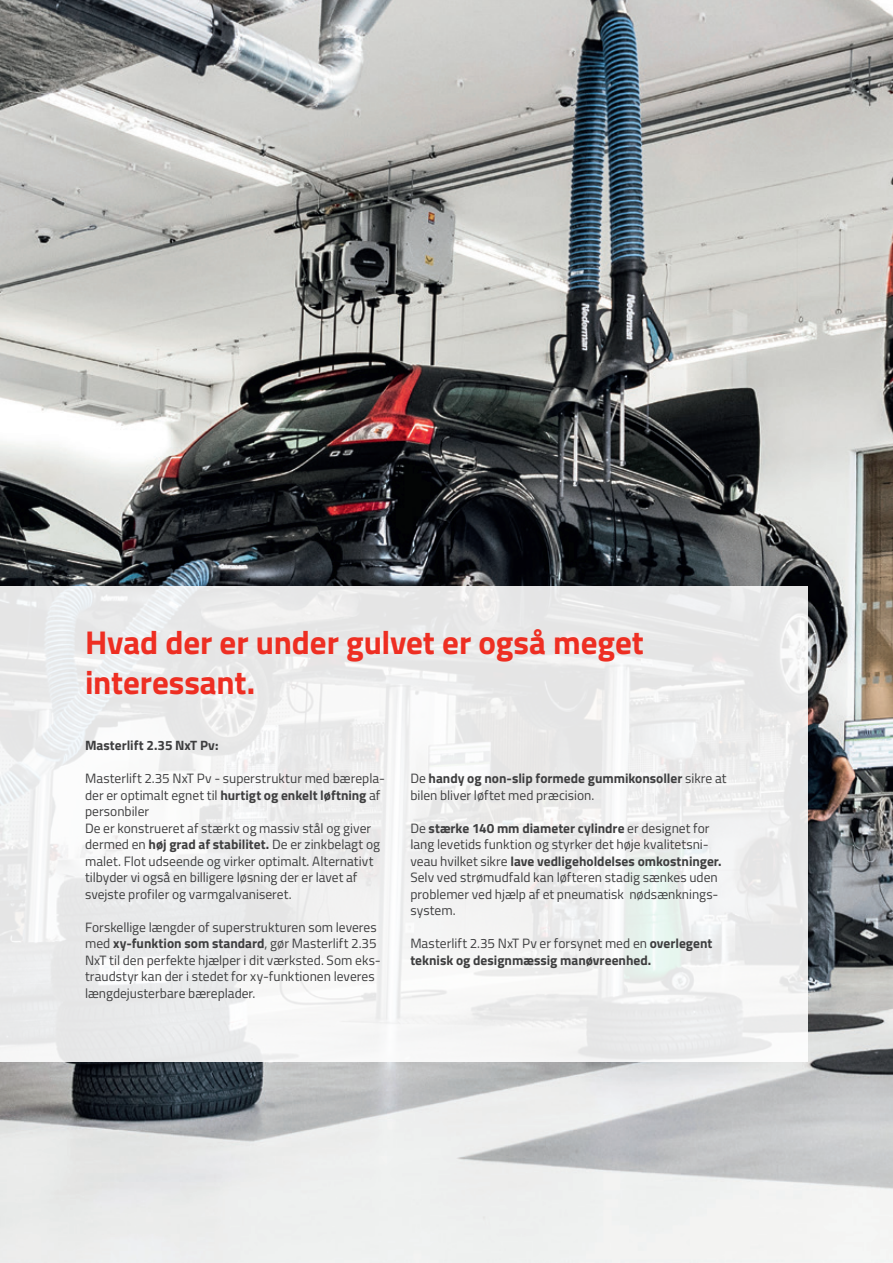
<style>
.page{position:relative;width:893px;height:1263px;background:#fff}
.page>*{position:absolute;margin:0;border:0;box-sizing:border-box;transform-origin:0 0}
.Headline_Weiß{font:700 33px "Titillium Web";letter-spacing:-.005em;color:#ee2e22}
.Subline_-_heller_Hin{font:13.5px/16.5px "Titillium Web";color:#3e3e3f}
.Subline_-_heller_Hin-2{font:700 13.5px/16.5px "Titillium Web";color:#3e3e3f}
.s1{font-weight:700}
.s2{font-weight:400}
</style>
<div class="page">
<img style="left:0;top:0;width:893px;height:1263px">
<div style="left:0;top:586px;width:808px;height:475px;background:linear-gradient(to right,#efeff0,#eee)"></div>
<p class="Headline_Weiß" style="left:85px;top:618px;width:560px">Hvad der er under gulvet er også meget</p>
<p class="Headline_Weiß" style="left:85px;top:657px;width:172px">interessant.</p>
<p class="Subline_-_heller_Hin-2" style="left:85px;top:736px;width:135px">Masterlift 2.35 NxT Pv:</p>
<p class="Subline_-_heller_Hin" style="left:85px;top:769px;width:301px">Masterlift 2.35 NxT Pv - superstruktur med bærepla&shy;der er optimalt egnet til <span class="s1">hurtigt og enkelt løftning</span> af personbiler</p>
<p class="Subline_-_heller_Hin" style="left:85px;top:819px;width:297px">De er konstrueret af stærkt og massiv stål og giver dermed en <span class="s1">høj grad af stabilitet.</span> De er zinkbelagt og malet. Flot udseende og virker optimalt. Alternativt tilbyder vi også en billigere løsning der er lavet af svejste profiler og varmgalvaniseret.</p>
<p class="Subline_-_heller_Hin" style="left:85px;top:918px;width:297px">Forskellige længder of superstrukturen som leveres med <span class="s1">xy-funktion som standard</span>, gør Masterlift 2.35<br>NxT til den perfekte hjælper i dit værksted. Som eks&shy;traudstyr kan der i stedet for xy-funktionen leveres længdejusterbare bæreplader.</p>
<p class="Subline_-_heller_Hin" style="left:410px;top:770px;width:318px">De <span class="s1">handy og non-slip formede gummikonsoller</span> sikre at bilen bliver løftet med præcision.</p>
<p class="Subline_-_heller_Hin" style="left:410px;top:819px;width:313px">De <span class="s1">stærke 140 mm diameter cylindre</span> er designet for lang levetids funktion og styrker det høje kvalitetsni&shy;veau hvilket sikre <span class="s1">lave vedligeholdelses omkostninger.</span></p>
<p class="Subline_-_heller_Hin" style="left:410px;top:869px;width:310px;text-align:justify">Selv ved strømudfald kan løfteren stadig sænkes uden problemer ved hjælp af et pneumatisk nødsænknings&shy;system.</p>
<p class="Subline_-_heller_Hin-2" style="left:410px;top:935px;width:303px"><span class="s2">Masterlift 2.35 NxT Pv er forsynet med en</span> overlegent teknisk og designmæssig manøvreenhed.</p>
</div>
